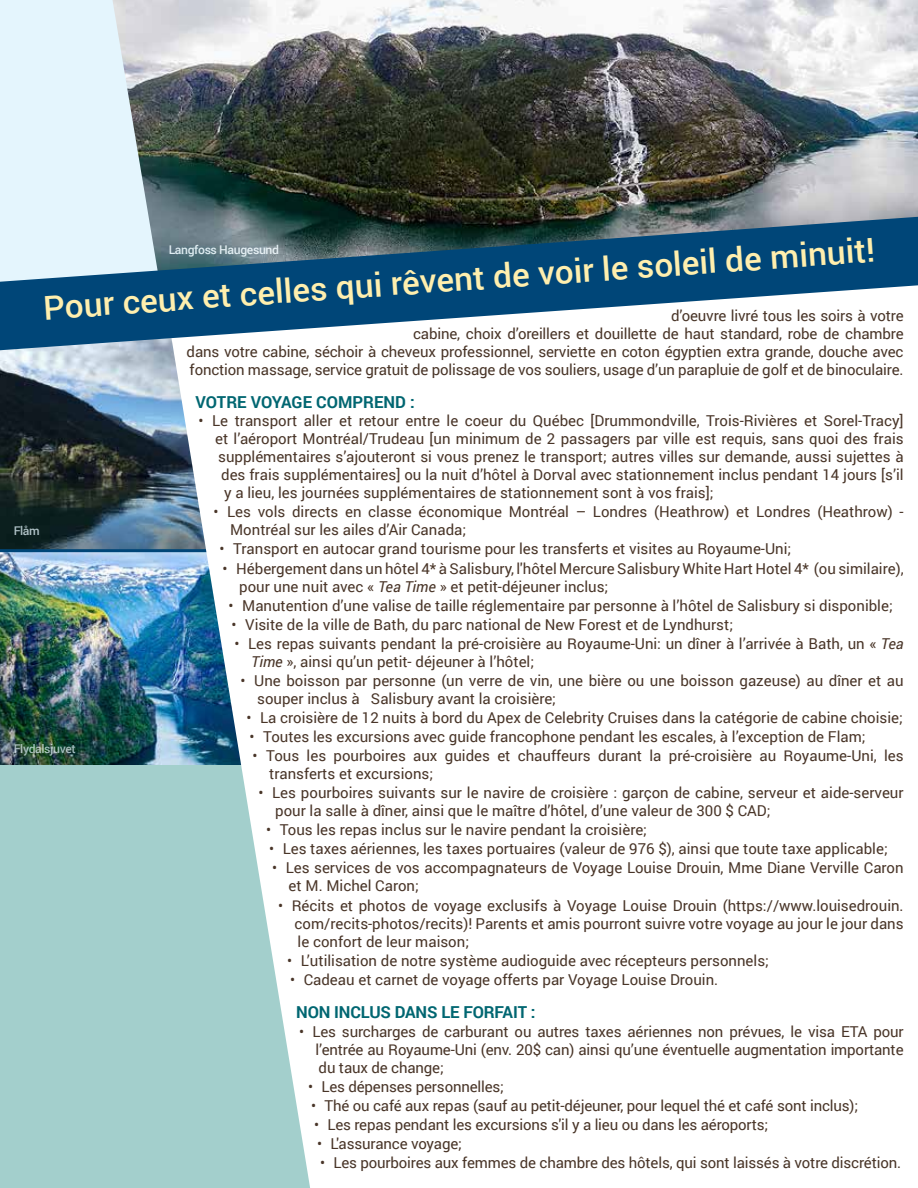
<style>
.page{position:relative;width:918px;height:1188px;background:#fff}
.page>*{position:absolute;margin:0;border:0;box-sizing:border-box;transform-origin:0 0}
.t1{font:500 33px "Roboto";color:#ffefae}
.t2{font:700 16.5px "Roboto";letter-spacing:-.01em;color:#006671}
.t3{font:15px/18px "Roboto";color:#493528}
.t4{font:500 12px "Roboto";letter-spacing:-.03em;color:#e4f5fd}
.s1{font-style:italic}
</style>
<div class="page">
<img style="left:0;top:350px;width:162px;height:199px">
<img style="left:0;top:552px;width:162px;height:213px">
<img style="left:159px;top:0;width:759px;height:217px">
<div style="left:0;top:765px;width:310px;height:423px;background:#a3cfcc"></div>
<svg style="left:0;top:0;width:159px;height:217px;background:#d5e4ec"></svg>
<hr style="left:0;top:549px;width:210px;height:3px;background:#004678">
<svg style="left:162px;top:350px;width:148px;height:836px"></svg>
<svg style="left:0;top:217px;width:918px;height:133px;fill:#004678"></svg>
<h1 class="t1" style="left:42px;top:285px;width:835px;rotate:-4deg">Pour ceux et celles qui rêvent de voir le soleil de minuit!</h1>
<p class="t4" style="left:169px;top:241px;width:112px">Langfoss Haugesund</p>
<p class="t3" style="left:187px;top:306px;width:718px;text-align:right">d’oeuvre livré tous les soirs à votre<br>cabine, choix d’oreillers et douillette de haut standard, robe de chambre<br>dans votre cabine, séchoir à cheveux professionnel, serviette en coton égyptien extra grande, douche avec fonction massage, service gratuit de polissage de vos souliers, usage d’un parapluie de golf et de binoculaire.</p>
<p class="t2" style="left:196px;top:391px;width:221px">VOTRE VOYAGE COMPREND :</p>
<p class="t3" style="left:199px;top:411px;width:707px">• Le transport aller et retour entre le coeur du Québec [Drummondville, Trois-Rivières et Sorel-Tracy]</p>
<p class="t3" style="left:215px;top:429px;width:690px">et l’aéroport Montréal/Trudeau [un minimum de 2 passagers par ville est requis, sans quoi des frais</p>
<p class="t3" style="left:218px;top:447px;width:687px">supplémentaires s’ajouteront si vous prenez le transport; autres villes sur demande, aussi sujettes à</p>
<p class="t3" style="left:221px;top:465px;width:684px">des frais supplémentaires] ou la nuit d’hôtel à Dorval avec stationnement inclus pendant 14 jours [s’il</p>
<p class="t3" style="left:224px;top:483px;width:491px">y a lieu, les journées supplémentaires de stationnement sont à vos frais];</p>
<p class="t3" style="left:230px;top:503px;width:675px;text-indent:-16px">• Les vols directs en classe économique Montréal – Londres (Heathrow) et Londres (Heathrow) -<br>Montréal sur les ailes d’Air Canada;</p>
<p class="t3" style="left:220px;top:540px;width:573px">• Transport en autocar grand tourisme pour les transferts et visites au Royaume-Uni;</p>
<p class="t3" style="left:239px;top:559px;width:666px;text-indent:-16px">• Hébergement dans un hôtel 4* à Salisbury, l'hôtel Mercure Salisbury White Hart Hotel 4* (ou similaire), pour une nuit avec « <span class="s1">Tea Time</span> » et petit-déjeuner inclus;</p>
<p class="t3" style="left:229px;top:596px;width:666px">• Manutention d’une valise de taille réglementaire par personne à l’hôtel de Salisbury si disponible;</p>
<p class="t3" style="left:232px;top:615px;width:503px">• Visite de la ville de Bath, du parc national de New Forest et de Lyndhurst;</p>
<p class="t3" style="left:251px;top:634px;width:654px;text-indent:-16px">• Les repas suivants pendant la pré-croisière au Royaume-Uni: un dîner à l’arrivée à Bath, un « <span class="s1">Tea<br>Time</span> », ainsi qu’un petit- déjeuner à l’hôtel;</p>
<p class="t3" style="left:257px;top:671px;width:648px;text-indent:-16px">• Une boisson par personne (un verre de vin, une bière ou une boisson gazeuse) au dîner et au souper inclus à Salisbury avant la croisière;</p>
<p class="t3" style="left:247px;top:708px;width:658px">• La croisière de 12 nuits à bord du Apex de Celebrity Cruises dans la catégorie de cabine choisie;</p>
<p class="t3" style="left:250px;top:727px;width:618px">• Toutes les excursions avec guide francophone pendant les escales, à l’exception de Flam;</p>
<p class="t3" style="left:269px;top:746px;width:636px;text-indent:-16px">• Tous les pourboires aux guides et chauffeurs durant la pré-croisière au Royaume-Uni, les transferts et excursions;</p>
<p class="t3" style="left:275px;top:783px;width:630px;text-indent:-16px">• Les pourboires suivants sur le navire de croisière : garçon de cabine, serveur et aide-serveur pour la salle à dîner, ainsi que le maître d’hôtel, d’une valeur de 300 $ CAD;</p>
<p class="t3" style="left:266px;top:820px;width:382px">• Tous les repas inclus sur le navire pendant la croisière;</p>
<p class="t3" style="left:269px;top:839px;width:620px">• Les taxes aériennes, les taxes portuaires (valeur de 976 $), ainsi que toute taxe applicable;</p>
<p class="t3" style="left:289px;top:859px;width:616px;text-indent:-16px">• Les services de vos accompagnateurs de Voyage Louise Drouin, Mme Diane Verville Caron et M. Michel Caron;</p>
<p class="t3" style="left:295px;top:896px;width:610px;text-align:justify;text-indent:-16px">• Récits et photos de voyage exclusifs à Voyage Louise Drouin (https://www.louisedrouin. com/recits-photos/recits)! Parents et amis pourront suivre votre voyage au jour le jour dans le confort de leur maison;</p>
<p class="t3" style="left:287px;top:951px;width:483px">• L’utilisation de notre système audioguide avec récepteurs personnels;</p>
<p class="t3" style="left:290px;top:970px;width:430px">• Cadeau et carnet de voyage offerts par Voyage Louise Drouin.</p>
<p class="t2" style="left:296px;top:1000px;width:241px">NON INCLUS DANS LE FORFAIT :</p>
<p class="t3" style="left:316px;top:1022px;width:589px;text-align:justify;text-indent:-16px">• Les surcharges de carburant ou autres taxes aériennes non prévues, le visa ETA pour l’entrée au Royaume-Uni (env. 20$ can) ainsi qu’une éventuelle augmentation importante du taux de change;</p>
<p class="t3" style="left:308px;top:1077px;width:198px">• Les dépenses personnelles;</p>
<p class="t3" style="left:311px;top:1096px;width:549px">• Thé ou café aux repas (sauf au petit-déjeuner, pour lequel thé et café sont inclus);</p>
<p class="t3" style="left:314px;top:1115px;width:456px">• Les repas pendant les excursions s'il y a lieu ou dans les aéroports;</p>
<p class="t3" style="left:317px;top:1134px;width:146px">• L'assurance voyage;</p>
<p class="t3" style="left:320px;top:1154px;width:582px">• Les pourboires aux femmes de chambre des hôtels, qui sont laissés à votre discrétion.</p>
<p class="t4" style="left:14px;top:523px;width:28px">Flåm</p>
<p class="t4" style="left:14px;top:741px;width:64px">Flydalsjuvet</p>
</div>
